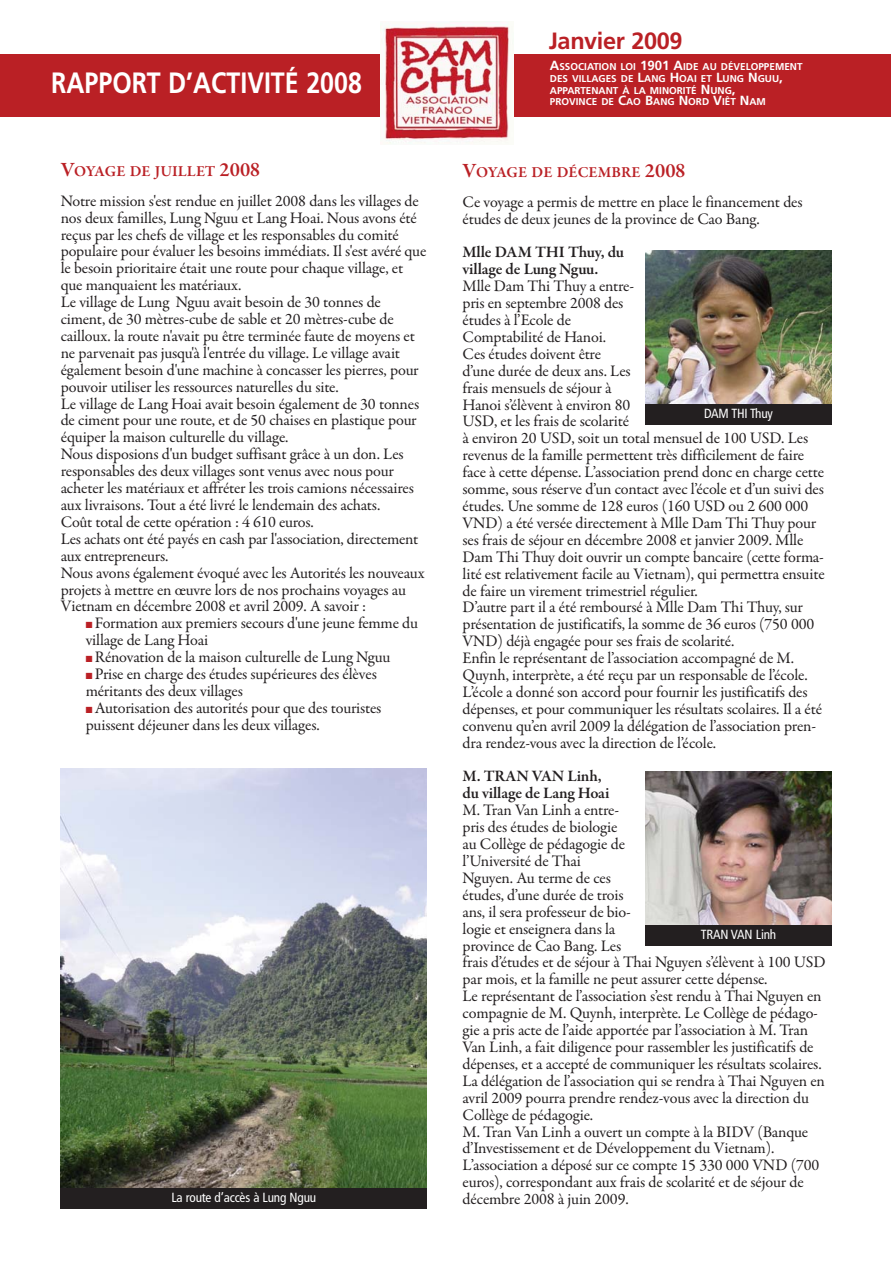
<style>
.page{position:relative;width:893px;height:1263px;background:#fff}
.page>*{position:absolute;margin:0;border:0;box-sizing:border-box;transform-origin:0 0}
.t1{font:700 29.4px "Frutiger";color:#fff;scale:.85 1}
.t2{font:700 23.55px "Frutiger";letter-spacing:-.015em;color:#ba2025}
.t3{font:16.2px/17px "Garamond Premr Pro";letter-spacing:-.01em;color:#231f20}
.t4{font:600 16.2px/17px "Garamond Premr Pro";letter-spacing:-.01em;color:#231f20}
.t5{font:600 15.45px "Garamond Premr Pro";color:#ba2025}
.t6{font:condensed 13.2px "Frutiger LT Std";letter-spacing:-.015em;color:#fff}
.t7{font:700 9.9px/11.7px "Frutiger";color:#fff}
.s1{font-size:13.2px}
.s2{font-size:20.55px}
.s3{color:#ba2025}
</style>
<div class="page">
<div style="left:0;top:54px;width:891px;height:63px;background:#ba2025"></div>
<img style="left:61px;top:768px;width:366px;height:420px">
<div style="left:61px;top:1188px;width:366px;height:21px;background:#231f20"></div>
<img style="left:381px;top:24px;width:132px;height:120px">
<img style="left:645px;top:251px;width:187px;height:153px">
<img style="left:645px;top:772px;width:187px;height:153px">
<div style="left:645px;top:404px;width:187px;height:21px;background:#231f20"></div>
<div style="left:645px;top:925px;width:187px;height:21px;background:#231f20"></div>
<h1 class="t1" style="left:51px;top:71px;width:367px">RAPPORT D’ACTIVITÉ 2008</h1>
<h2 class="t2" style="left:549px;top:31px;width:135px">Janvier 2009</h2>
<p class="t7" style="left:550px;top:62px;width:254px"><span class="s1">A</span>SSOCIATION LOI <span class="s1">1901 A</span>IDE AU DÉVELOPPEMENT DES VILLAGES DE <span class="s1">L</span>ANG <span class="s1">H</span>OAI ET <span class="s1">L</span>UNG <span class="s1">N</span>GUU<span class="s1">, </span>APPARTENANT À LA MINORITÉ <span class="s1">N</span>UNG<span class="s1">,<br></span>PROVINCE DE <span class="s1">C</span>AO <span class="s1">B</span>ANG <span class="s1">N</span>ORD <span class="s1">V</span>IÊT <span class="s1">N</span>AM</p>
<p class="t5" style="left:61px;top:165px;width:201px"><span class="s2">V</span>OYAGE DE JUILLET <span class="s2">2008</span></p>
<p class="t3" style="left:61px;top:194px;width:367px">Notre mission s'est rendue en juillet 2008 dans les villages de nos deux familles, Lung Nguu et Lang Hoai. Nous avons été reçus par les chefs de village et les responsables du comité populaire pour évaluer les besoins immédiats. Il s'est avéré que le besoin prioritaire était une route pour chaque village, et que manquaient les matériaux.<br>Le village de Lung Nguu avait besoin de 30 tonnes de ciment, de 30 mètres-cube de sable et 20 mètres-cube de cailloux. la route n'avait pu être terminée faute de moyens et ne parvenait pas jusqu'à l'entrée du village. Le village avait également besoin d'une machine à concasser les pierres, pour pouvoir utiliser les ressources naturelles du site.<br>Le village de Lang Hoai avait besoin également de 30 tonnes de ciment pour une route, et de 50 chaises en plastique pour équiper la maison culturelle du village.<br>Nous disposions d'un budget suffisant grâce à un don. Les responsables des deux villages sont venus avec nous pour acheter les matériaux et affréter les trois camions nécessaires aux livraisons. Tout a été livré le lendemain des achats.<br>Coût total de cette opération : 4 610 euros.<br>Les achats ont été payés en cash par l'association, directement aux entrepreneurs.<br>Nous avons également évoqué avec les Autorités les nouveaux projets à mettre en œuvre lors de nos prochains voyages au Vietnam en décembre 2008 et avril 2009. A savoir :</p>
<p class="t3" style="left:86px;top:616px;width:334px"><span class="s3">■</span> Formation aux premiers secours d'une jeune femme du village de Lang Hoai</p>
<p class="t3" style="left:86px;top:650px;width:306px"><span class="s3">■</span> Rénovation de la maison culturelle de Lung Nguu</p>
<p class="t3" style="left:86px;top:667px;width:293px"><span class="s3">■</span> Prise en charge des études supérieures des élèves méritants des deux villages</p>
<p class="t3" style="left:86px;top:701px;width:297px"><span class="s3">■</span> Autorisation des autorités pour que des touristes puissent déjeuner dans les deux villages.</p>
<p class="t5" style="left:462px;top:166px;width:225px"><span class="s2">V</span>OYAGE DE DÉCEMBRE <span class="s2">2008</span></p>
<p class="t3" style="left:462px;top:195px;width:342px">Ce voyage a permis de mettre en place le financement des études de deux jeunes de la province de Cao Bang.</p>
<p class="t4" style="left:462px;top:245px;width:163px">Mlle DAM THI Thuy, du village de Lung Nguu.</p>
<p class="t3" style="left:462px;top:279px;width:364px">Mlle Dam Thi Thuy a entre-<br>pris en septembre 2008 des<br>études à l’Ecole de<br>Comptabilité de Hanoi.<br>Ces études doivent être<br>d’une durée de deux ans. Les<br>frais mensuels de séjour à<br>Hanoi s’élèvent à environ 80<br>USD, et les frais de scolarité<br>à environ 20 USD, soit un total mensuel de 100 USD. Les revenus de la famille permettent très difficilement de faire face à cette dépense. L’association prend donc en charge cette somme, sous réserve d’un contact avec l’école et d’un suivi des études. Une somme de 128 euros (160 USD ou 2 600 000<br>VND) a été versée directement à Mlle Dam Thi Thuy pour ses frais de séjour en décembre 2008 et janvier 2009. Mlle Dam Thi Thuy doit ouvrir un compte bancaire (cette forma&shy;lité est relativement facile au Vietnam), qui permettra ensuite de faire un virement trimestriel régulier.<br>D’autre part il a été remboursé à Mlle Dam Thi Thuy, sur présentation de justificatifs, la somme de 36 euros (750 000<br>VND) déjà engagée pour ses frais de scolarité.<br>Enfin le représentant de l’association accompagné de M.<br>Quynh, interprète, a été reçu par un responsable de l’école.<br>L’école a donné son accord pour fournir les justificatifs des dépenses, et pour communiquer les résultats scolaires. Il a été convenu qu’en avril 2009 la délégation de l’association pren&shy;dra rendez-vous avec la direction de l’école.</p>
<p class="t4" style="left:462px;top:770px;width:148px">M. TRAN VAN Linh, du village de Lang Hoai</p>
<p class="t3" style="left:462px;top:803px;width:365px">M. Tran Van Linh a entre-<br>pris des études de biologie<br>au Collège de pédagogie de<br>l’Université de Thai<br>Nguyen. Au terme de ces<br>études, d’une durée de trois<br>ans, il sera professeur de bio-<br>logie et enseignera dans la<br>province de Cao Bang. Les<br>frais d’études et de séjour à Thai Nguyen s’élèvent à 100 USD par mois, et la famille ne peut assurer cette dépense.<br>Le représentant de l’association s’est rendu à Thai Nguyen en compagnie de M. Quynh, interprète. Le Collège de pédago&shy;gie a pris acte de l’aide apportée par l’association à M. Tran Van Linh, a fait diligence pour rassembler les justificatifs de dépenses, et a accepté de communiquer les résultats scolaires.<br>La délégation de l’association qui se rendra à Thai Nguyen en avril 2009 pourra prendre rendez-vous avec la direction du Collège de pédagogie.<br>M. Tran Van Linh a ouvert un compte à la BIDV (Banque d’Investissement et de Développement du Vietnam).<br>L’association a déposé sur ce compte 15 330 000 VND (700 euros), correspondant aux frais de scolarité et de séjour de</p>
<p class="t6" style="left:704px;top:408px;width:70px">DAM THI Thuy</p>
<p class="t6" style="left:701px;top:929px;width:77px">TRAN VAN Linh</p>
<p class="t6" style="left:171px;top:1192px;width:146px">La route d’accès à Lung Nguu</p>
<p class="t3" style="left:462px;top:1192px;width:168px">décembre 2008 à juin 2009.</p>
</div>
